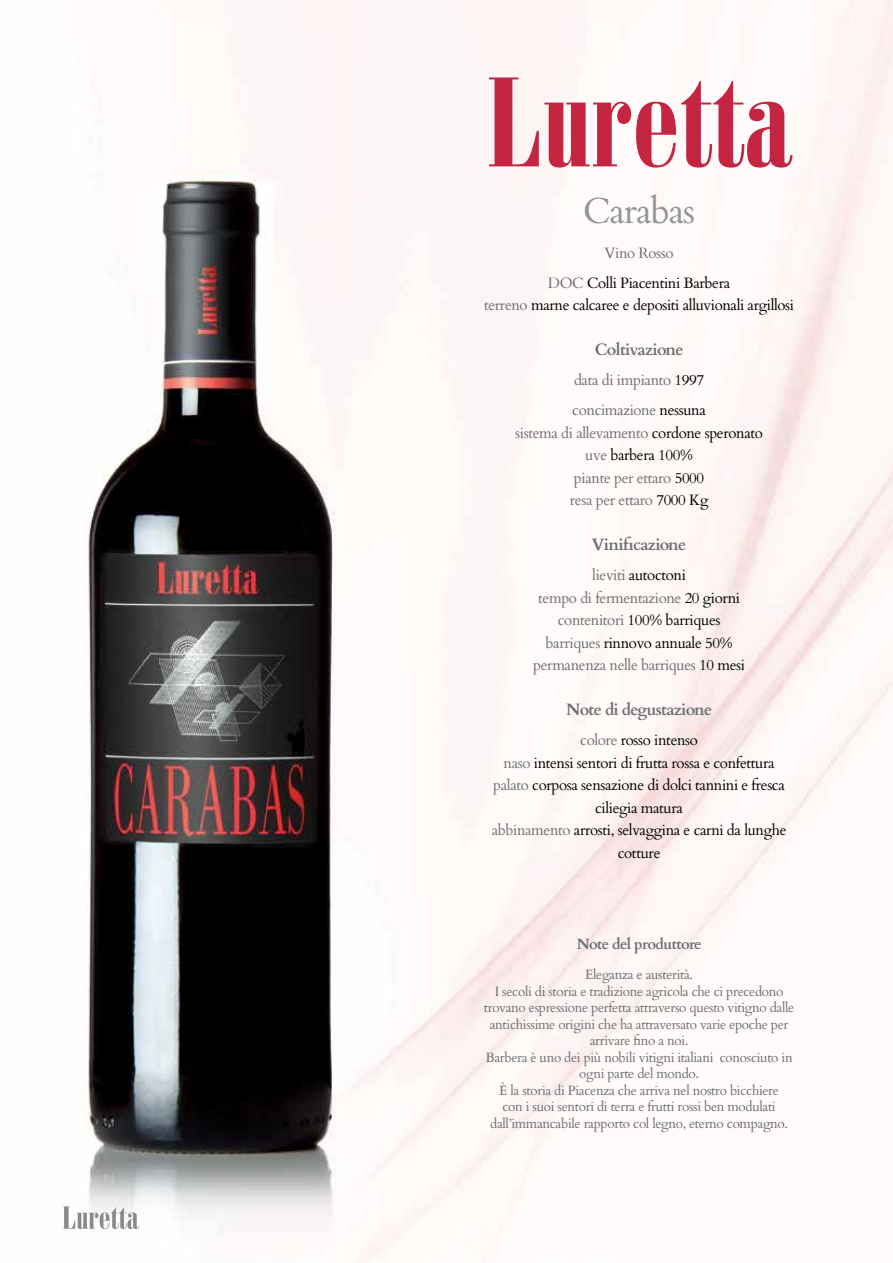
<style>
.page{position:relative;width:893px;height:1263px;background:#fff}
.page>*{position:absolute;margin:0;border:0;box-sizing:border-box;transform-origin:0 0}
.t1{font:36px "Cardo";letter-spacing:-.03em;color:#939598}
.t2{font:700 16.5px "Cardo";letter-spacing:-.04em;color:#6d6e71}
.t3{font:15px/22.5px "Cardo";letter-spacing:-.025em;color:#000;text-align:center}
.t4{font:15px/22.5px "Cardo";letter-spacing:-.025em;color:#6d6e71;text-align:center}
.t5{font:700 15px "Cardo";letter-spacing:-.04em;color:#6d6e71}
.t6{font:13.5px/16.5px "Cardo";letter-spacing:-.025em;color:#6d6e71;text-align:center}
.s1{color:#6d6e71}
.s2{color:#000}
</style>
<div class="page">
<img style="left:62px;top:0;width:831px;height:1263px">
<svg style="left:63px;top:1206px;width:76px;height:23px"></svg>
<svg style="left:489px;top:77px;width:303px;height:91px"></svg>
<h1 class="t1" style="left:583px;top:182px;width:114px">Carabas</h1>
<p class="t3" style="left:548px;top:237px;width:184px;line-height:30px"><span class="s1">Vino Rosso<br>DOC</span> Colli Piacentini Barbera</p>
<p class="t3" style="left:484px;top:293px;width:312px"><span class="s1">terreno</span> marne calcaree e depositi alluvionali argillosi</p>
<p class="t2" style="left:595px;top:337px;width:90px">Coltivazione</p>
<p class="t4" style="left:572px;top:365px;width:135px;line-height:30px;text-align:left">data di impianto <span class="s2">1997 </span>concimazione <span class="s2">nessuna</span></p>
<p class="t4" style="left:515px;top:421px;width:249px">sistema di allevamento <span class="s2">cordone speronato </span>uve <span class="s2">barbera 100%<br></span>piante per ettaro <span class="s2">5000<br></span>resa per ettaro <span class="s2">7000 Kg</span></p>
<p class="t2" style="left:592px;top:532px;width:96px">Vinificazione</p>
<p class="t4" style="left:533px;top:563px;width:213px">lieviti <span class="s2">autoctoni<br></span>tempo di fermentazione <span class="s2">20 giorni </span>contenitori <span class="s2">100% barriques </span>barriques <span class="s2">rinnovo annuale 50% </span>permanenza nelle barriques <span class="s2">10 mesi</span></p>
<p class="t2" style="left:566px;top:697px;width:148px">Note di degustazione</p>
<p class="t3" style="left:492px;top:728px;width:296px"><span class="s1">colore</span> rosso intenso<br><span class="s1">naso</span> intensi sentori di frutta rossa e confettura <span class="s1">palato</span> corposa sensazione di dolci tannini e fresca ciliegia matura<br><span class="s1">abbinamento</span> arrosti, selvaggina e carni da lunghe cotture</p>
<p class="t5" style="left:577px;top:932px;width:126px">Note del produttore</p>
<p class="t6" style="left:484px;top:966px;width:312px">Eleganza e austerità.<br>I secoli di storia e tradizione agricola che ci precedono trovano espressione perfetta attraverso questo vitigno dalle antichissime origini che ha attraversato varie epoche per arrivare fino a noi.<br>Barbera è uno dei più nobili vitigni italiani conosciuto in ogni parte del mondo.<br>È la storia di Piacenza che arriva nel nostro bicchiere<br>con i suoi sentori di terra e frutti rossi ben modulati dall’immancabile rapporto col legno, eterno compagno.</p>
</div>
